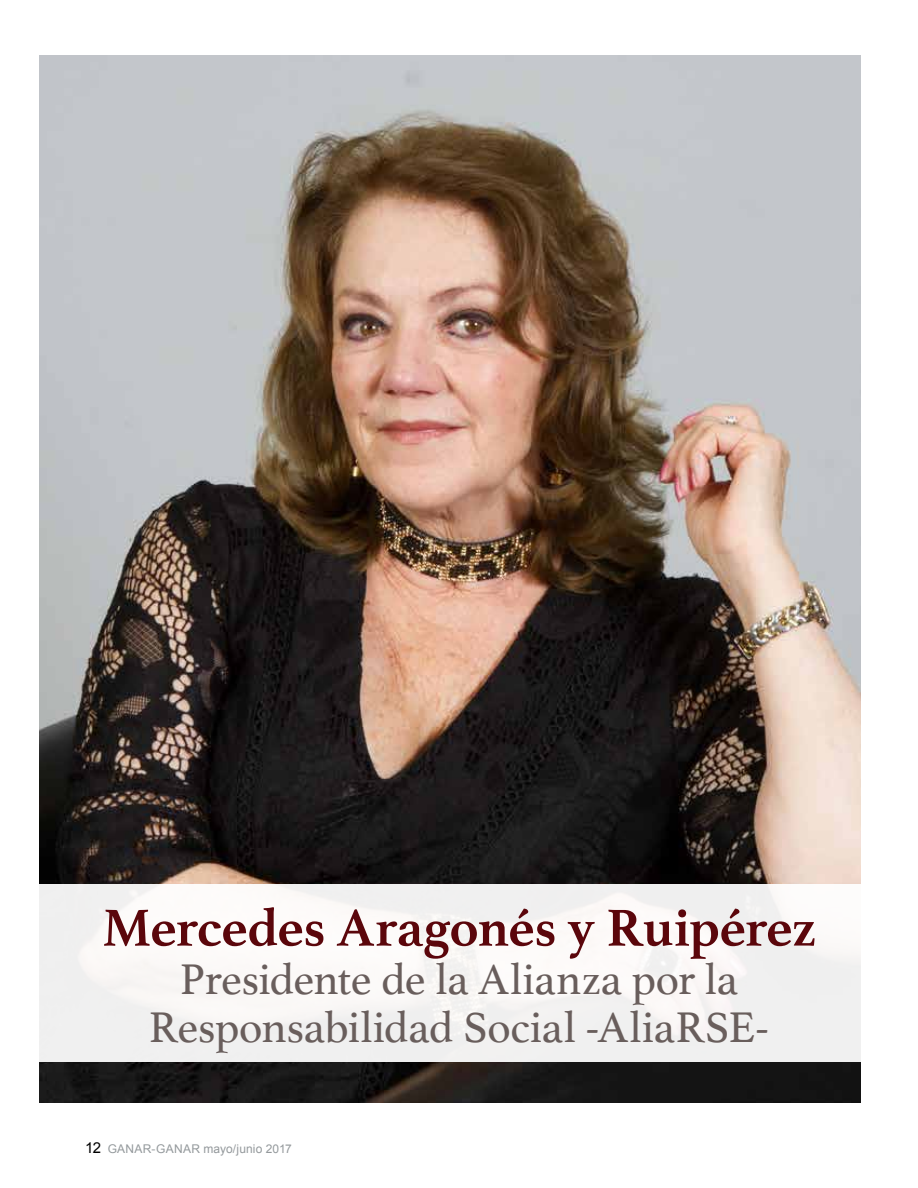
<style>
.page{position:relative;width:918px;height:1188px;background:#fff}
.page>*{position:absolute;margin:0;border:0;box-sizing:border-box;transform-origin:0 0}
.t1{font:700 54.75px "Athelas";letter-spacing:-.02em;color:#5b060b}
.t2{font:45px/48px "Athelas";letter-spacing:-.005em;color:#695e5c;text-align:center}
.t3{font:12px "Arial";letter-spacing:.015em;color:#94999c}
.s1{font-size:15px;color:#000}
</style>
<div class="page">
<img style="left:40px;top:55px;width:821px;height:1048px">
<div style="left:0;top:884px;width:918px;height:178px;background:#f8f6f4"></div>
<p class="t1" style="left:102px;top:897px;width:716px">Mercedes Aragonés y Ruipérez</p>
<p class="t2" style="left:149px;top:955px;width:622px">Presidente de la Alianza por la<br>Responsabilidad Social -AliaRSE-</p>
<p class="t3" style="left:85px;top:1142px;width:208px"><span class="s1">12</span> GANAR-GANAR mayo/junio 2017</p>
</div>
